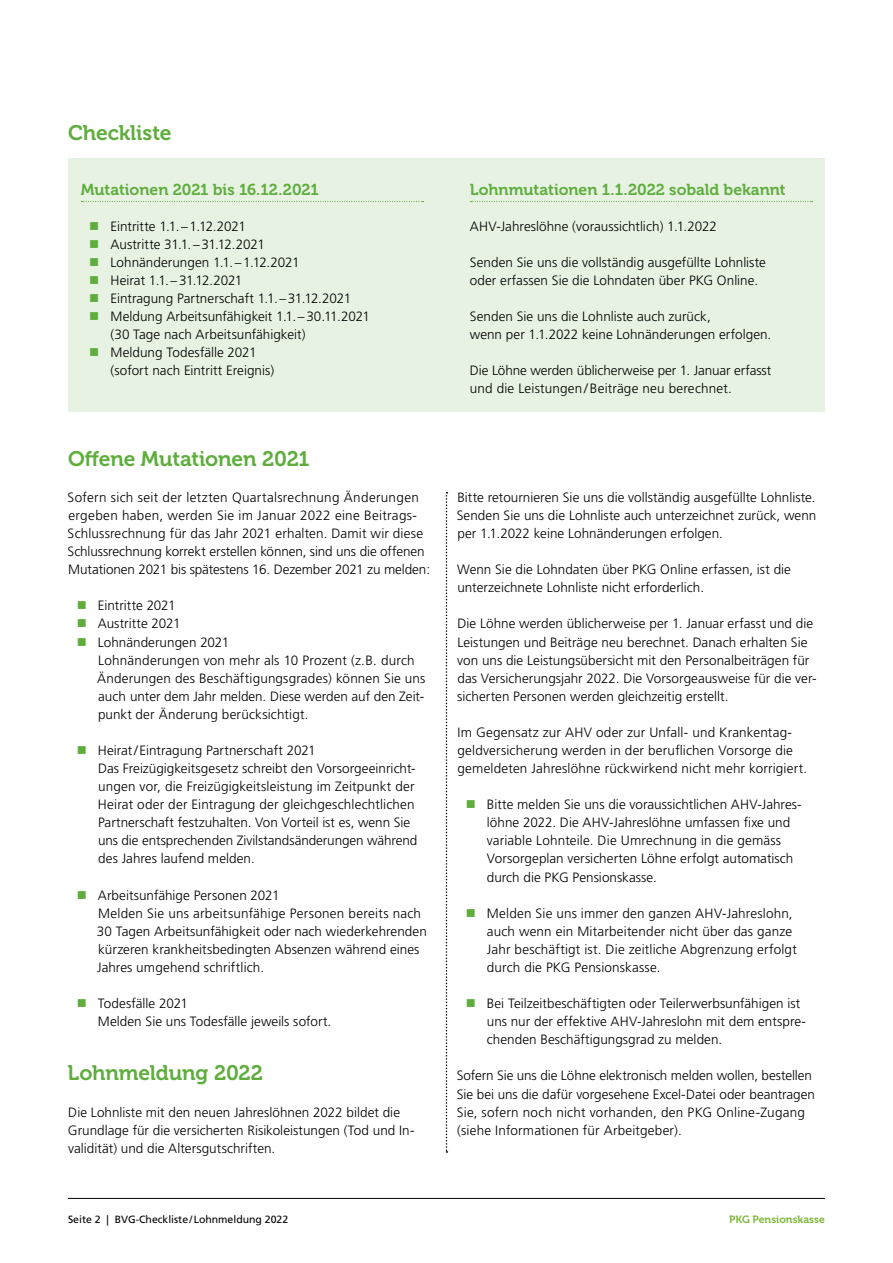
<style>
.page{position:relative;width:893px;height:1263px;background:#fff}
.page>*{position:absolute;margin:0;border:0;box-sizing:border-box;transform-origin:0 0}
.t1{font:21px "Museo 700";letter-spacing:-.005em;color:#5ead3d}
.t2{font:15.75px "Museo 700";color:#5ead3d}
.t3{font:300 13.5px/18.1px "Frutiger";letter-spacing:.005em;color:#000}
.t4{font:10.5px "Frutiger";color:#000}
.t5{font:10.5px "Museo 700";color:#7bb737}
.s1{color:#5ead3d}
</style>
<div class="page">
<hr style="left:68px;top:1198px;width:757px;height:1px;background:#000">
<svg style="left:446px;top:492px;width:1px;height:661px"></svg>
<div style="left:68px;top:158px;width:757px;height:253px;background:#e7f2e2"></div>
<svg style="left:81px;top:201px;width:343px;height:1px"></svg>
<svg style="left:470px;top:201px;width:343px;height:1px"></svg>
<h1 class="t1" style="left:68px;top:121px;width:105px">Checkliste</h1>
<p class="t2" style="left:81px;top:180px;width:240px">Mutationen 2021 bis 16.12.2021</p>
<p class="t3" style="left:89px;top:217px;width:158px"><span class="s1">■</span> Eintritte 1.1. –1.12.2021</p>
<p class="t3" style="left:89px;top:235px;width:177px"><span class="s1">■</span> Austritte 31.1. –31.12.2021</p>
<p class="t3" style="left:89px;top:253px;width:212px"><span class="s1">■</span> Lohnänderungen 1.1.–1.12.2021</p>
<p class="t3" style="left:89px;top:271px;width:155px"><span class="s1">■</span> Heirat 1.1.–31.12.2021</p>
<p class="t3" style="left:89px;top:289px;width:263px"><span class="s1">■</span> Eintragung Partnerschaft 1.1.–31.12.2021</p>
<p class="t3" style="left:111px;top:308px;width:261px;text-indent:-21px"><span class="s1">■</span> Meldung Arbeitsunfähigkeit 1.1.–30.11.2021 (30 Tage nach Arbeitsunfähigkeit)</p>
<p class="t3" style="left:111px;top:344px;width:165px;text-indent:-21px"><span class="s1">■</span> Meldung Todesfälle 2021 (sofort nach Eintritt Ereignis)</p>
<h1 class="t1" style="left:68px;top:447px;width:243px">Offene Mutationen 2021</h1>
<p class="t3" style="left:68px;top:488px;width:364px">Sofern sich seit der letzten Quartalsrechnung Änderungen ergeben haben, werden Sie im Januar 2022 eine Beitrags-Schlussrechnung für das Jahr 2021 erhalten. Damit wir diese Schlussrechnung korrekt erstellen können, sind uns die offenen Mutationen 2021 bis spätestens 16. Dezember 2021 zu melden:</p>
<p class="t3" style="left:77px;top:597px;width:100px"><span class="s1">■</span> Eintritte 2021</p>
<p class="t3" style="left:77px;top:615px;width:105px"><span class="s1">■</span> Austritte 2021</p>
<p class="t3" style="left:97px;top:633px;width:330px;text-indent:-20px"><span class="s1">■</span> Lohnänderungen 2021<br>Lohnänderungen von mehr als 10 Prozent (z.B. durch Änderungen des Beschäftigungsgrades) können Sie uns auch unter dem Jahr melden. Diese werden auf den Zeit&shy;punkt der Änderung berücksichtigt.</p>
<p class="t3" style="left:98px;top:741px;width:321px;text-indent:-21px"><span class="s1">■</span> Heirat/ Eintragung Partnerschaft 2021<br>Das Freizügigkeitsgesetz schreibt den Vorsorgeeinricht&shy;ungen vor, die Freizügigkeitsleistung im Zeitpunkt der Heirat oder der Eintragung der gleichgeschlechtlichen Partnerschaft festzuhalten. Von Vorteil ist es, wenn Sie uns die entsprechenden Zivilstandsänderungen während des Jahres laufend melden.</p>
<p class="t3" style="left:97px;top:886px;width:331px;text-indent:-20px"><span class="s1">■</span> Arbeitsunfähige Personen 2021<br>Melden Sie uns arbeitsunfähige Personen bereits nach 30 Tagen Arbeitsunfähigkeit oder nach wiederkehrenden kürzeren krankheitsbedingten Absenzen während eines Jahres umgehend schriftlich.</p>
<p class="t3" style="left:98px;top:994px;width:235px;text-indent:-21px"><span class="s1">■</span> Todesfälle 2021<br>Melden Sie uns Todesfälle jeweils sofort.</p>
<h1 class="t1" style="left:68px;top:1061px;width:197px">Lohnmeldung 2022</h1>
<p class="t3" style="left:68px;top:1103px;width:348px">Die Lohnliste mit den neuen Jahreslöhnen 2022 bildet die<br>Grundlage für die versicherten Risikoleistungen (Tod und In&shy;validität) und die Altersgutschriften.</p>
<p class="t2" style="left:470px;top:180px;width:317px">Lohnmutationen 1.1.2022 sobald bekannt</p>
<p class="t3" style="left:470px;top:217px;width:249px">AHV-Jahreslöhne (voraussichtlich) 1.1.2022</p>
<p class="t3" style="left:470px;top:253px;width:298px">Senden Sie uns die vollständig ausgefüllte Lohnliste oder erfassen Sie die Lohndaten über PKG Online.</p>
<p class="t3" style="left:470px;top:308px;width:303px">Senden Sie uns die Lohnliste auch zurück,<br>wenn per 1.1.2022 keine Lohnänderungen erfolgen.</p>
<p class="t3" style="left:470px;top:362px;width:303px">Die Löhne werden üblicherweise per 1. Januar erfasst und die Leistungen / Beiträge neu berechnet.</p>
<p class="t3" style="left:457px;top:488px;width:361px;text-align:justify">Bitte retournieren Sie uns die vollständig ausgefüllte Lohnliste.<br>Senden Sie uns die Lohnliste auch unterzeichnet zurück, wenn per 1.1.2022 keine Lohnänderungen erfolgen.</p>
<p class="t3" style="left:457px;top:561px;width:335px">Wenn Sie die Lohndaten über PKG Online erfassen, ist die unterzeichnete Lohnliste nicht erforderlich.</p>
<p class="t3" style="left:457px;top:615px;width:361px">Die Löhne werden üblicherweise per 1. Januar erfasst und die Leistungen und Beiträge neu berechnet. Danach erhalten Sie von uns die Leistungsübersicht mit den Personalbeiträgen für das Versicherungsjahr 2022. Die Vorsorgeausweise für die ver&shy;sicherten Personen werden gleichzeitig erstellt.</p>
<p class="t3" style="left:457px;top:723px;width:351px">Im Gegensatz zur AHV oder zur Unfall- und Krankentag&shy;geldversicherung werden in der beruflichen Vorsorge die gemeldeten Jahreslöhne rückwirkend nicht mehr korrigiert.</p>
<p class="t3" style="left:487px;top:796px;width:316px;text-indent:-21px"><span class="s1">■</span> Bitte melden Sie uns die voraussichtlichen AHV-Jahres&shy;löhne 2022. Die AHV-Jahreslöhne umfassen fixe und variable Lohnteile. Die Umrechnung in die gemäss Vorsorgeplan versicherten Löhne erfolgt automatisch durch die PKG Pensionskasse.</p>
<p class="t3" style="left:487px;top:904px;width:311px;text-indent:-21px"><span class="s1">■</span> Melden Sie uns immer den ganzen AHV-Jahreslohn, auch wenn ein Mitarbeitender nicht über das ganze Jahr beschäftigt ist. Die zeitliche Abgrenzung erfolgt durch die PKG Pensionskasse.</p>
<p class="t3" style="left:487px;top:994px;width:321px;text-indent:-21px"><span class="s1">■</span> Bei Teilzeitbeschäftigten oder Teilerwerbsunfähigen ist uns nur der effektive AHV-Jahreslohn mit dem entspre&shy;chenden Beschäftigungsgrad zu melden.</p>
<p class="t3" style="left:457px;top:1067px;width:360px">Sofern Sie uns die Löhne elektronisch melden wollen, bestellen Sie bei uns die dafür vorgesehene Excel-Datei oder beantragen Sie, sofern noch nicht vorhanden, den PKG Online-Zugang (siehe Informationen für Arbeitgeber).</p>
<p class="t4" style="left:68px;top:1213px;width:222px">Seite 2 | BVG-Checkliste/ Lohnmeldung 2022</p>
<p class="t5" style="left:729px;top:1214px;width:97px">PKG Pensionskasse</p>
</div>
